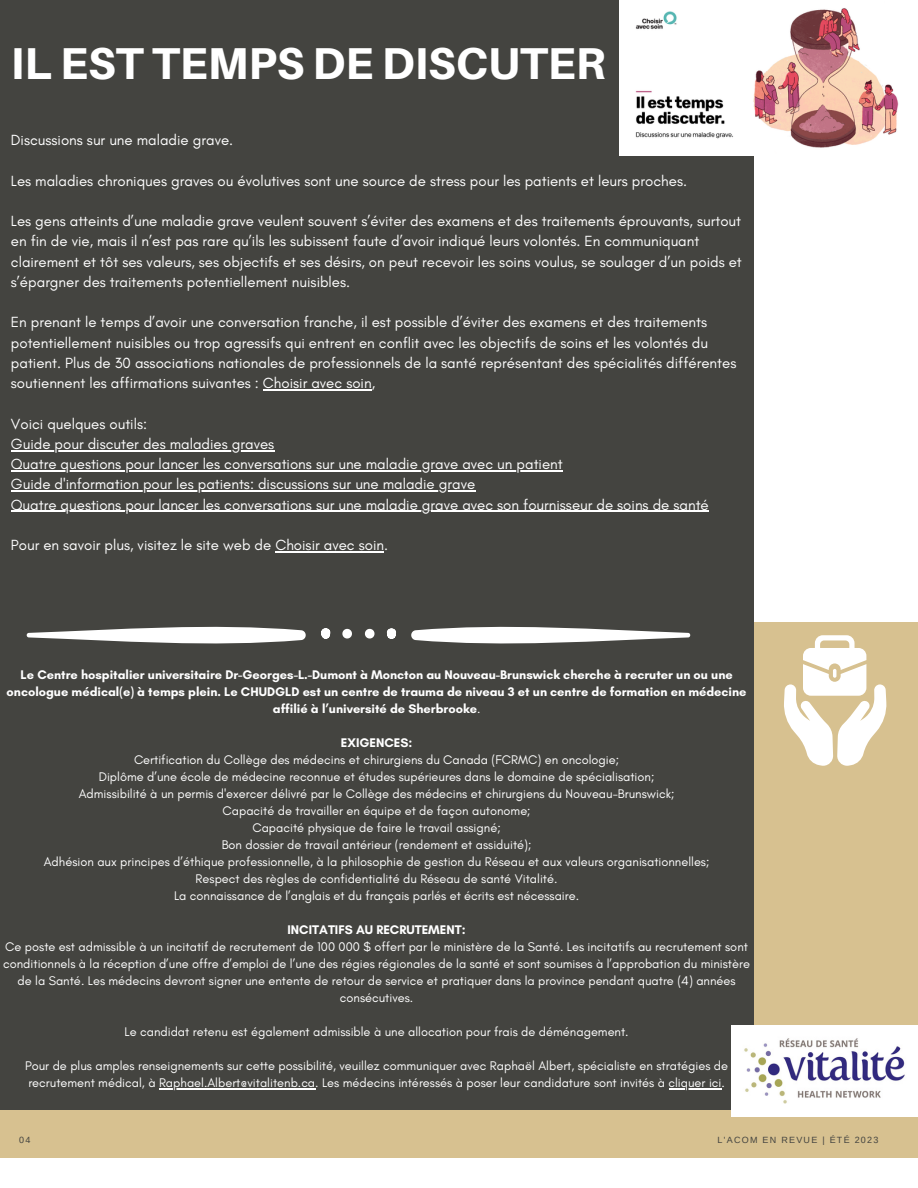
<style>
.page{position:relative;width:918px;height:1188px;background:#fff}
.page>*{position:absolute;margin:0;border:0;box-sizing:border-box;transform-origin:0 0}
.t1{font:800 44.7px "Aileron";color:#fff}
.t2{font:15px/20.2px "Glacial Indifference";color:#fff}
.t3{font:12.75px/17px "Glacial Indifference";color:#fff;text-align:center}
.t4{font:700 12.75px/17px "Glacial Indifference";color:#fff;text-align:center}
.t5{font:9px "Arimo";letter-spacing:.14em;color:#444440}
.s1{font-weight:400}
</style>
<div class="page">
<div style="left:0;top:622px;width:918px;height:536px;background:#d7c190"></div>
<div style="left:0;top:0;width:754px;height:1109px;background:#444440"></div>
<svg style="left:27px;top:626px;width:279px;height:18px"></svg>
<svg style="left:321px;top:628px;width:10px;height:11px"></svg>
<svg style="left:342px;top:629px;width:10px;height:10px"></svg>
<svg style="left:411px;top:626px;width:279px;height:18px"></svg>
<svg style="left:387px;top:628px;width:9px;height:11px"></svg>
<svg style="left:365px;top:629px;width:10px;height:10px"></svg>
<img style="left:731px;top:1025px;width:187px;height:92px">
<svg style="left:784px;top:635px;width:103px;height:131px"></svg>
<img style="left:619px;top:0;width:280px;height:155px">
<hr style="left:159px;top:1088px;width:156px;height:1px;background:#fff">
<hr style="left:669px;top:1088px;width:52px;height:1px;background:#fff">
<hr style="left:263px;top:389px;width:109px;height:1px;background:#fff">
<hr style="left:11px;top:450px;width:263px;height:1px;background:#fff">
<hr style="left:11px;top:470px;width:552px;height:1px;background:#fff">
<hr style="left:11px;top:491px;width:464px;height:1px;background:#fff">
<hr style="left:11px;top:511px;width:698px;height:1px;background:#fff">
<hr style="left:275px;top:551px;width:109px;height:1px;background:#fff">
<p class="t1" style="left:11px;top:35px;width:596px">IL EST TEMPS DE DISCUTER</p>
<p class="t2" style="left:11px;top:130px;width:224px">Discussions sur une maladie grave.</p>
<p class="t2" style="left:11px;top:170px;width:678px">Les maladies chroniques graves ou évolutives sont une source de stress pour les patients et leurs proches.</p>
<p class="t2" style="left:11px;top:211px;width:732px">Les gens atteints d’une maladie grave veulent souvent s’éviter des examens et des traitements éprouvants, surtout en fin de vie, mais il n’est pas rare qu’ils les subissent faute d’avoir indiqué leurs volontés. En communiquant clairement et tôt ses valeurs, ses objectifs et ses désirs, on peut recevoir les soins voulus, se soulager d’un poids et s’épargner des traitements potentiellement nuisibles.</p>
<p class="t2" style="left:11px;top:312px;width:727px">En prenant le temps d’avoir une conversation franche, il est possible d’éviter des examens et des traitements potentiellement nuisibles ou trop agressifs qui entrent en conflit avec les objectifs de soins et les volontés du patient. Plus de 30 associations nationales de professionnels de la santé représentant des spécialités différentes soutiennent les affirmations suivantes : Choisir avec soin,</p>
<p class="t2" style="left:11px;top:413px;width:138px">Voici quelques outils:</p>
<p class="t2" style="left:11px;top:434px;width:265px">Guide pour discuter des maladies graves</p>
<p class="t2" style="left:11px;top:454px;width:553px">Quatre questions pour lancer les conversations sur une maladie grave avec un patient</p>
<p class="t2" style="left:11px;top:474px;width:466px">Guide d'information pour les patients: discussions sur une maladie grave</p>
<p class="t2" style="left:11px;top:494px;width:699px">Quatre questions pour lancer les conversations sur une maladie grave avec son fournisseur de soins de santé</p>
<p class="t2" style="left:11px;top:535px;width:379px">Pour en savoir plus, visitez le site web de Choisir avec soin.</p>
<p class="t4" style="left:7px;top:666px;width:741px">Le Centre hospitalier universitaire Dr-Georges-L.-Dumont à Moncton au Nouveau-Brunswick cherche à recruter un ou une oncologue médical(e) à temps plein. Le CHUDGLD est un centre de trauma de niveau 3 et un centre de formation en médecine affilié à l’université de Sherbrooke<span class="s1">.</span></p>
<p class="t4" style="left:341px;top:734px;width:73px">EXIGENCES:</p>
<p class="t3" style="left:134px;top:751px;width:487px">Certification du Collège des médecins et chirurgiens du Canada (FCRMC) en oncologie;</p>
<p class="t3" style="left:99px;top:768px;width:557px">Diplôme d’une école de médecine reconnue et études supérieures dans le domaine de spécialisation;</p>
<p class="t3" style="left:79px;top:785px;width:597px">Admissibilité à un permis d'exercer délivré par le Collège des médecins et chirurgiens du Nouveau-Brunswick;</p>
<p class="t3" style="left:223px;top:802px;width:310px">Capacité de travailler en équipe et de façon autonome;</p>
<p class="t3" style="left:252px;top:819px;width:250px">Capacité physique de faire le travail assigné;</p>
<p class="t3" style="left:222px;top:836px;width:311px">Bon dossier de travail antérieur (rendement et assiduité);</p>
<p class="t3" style="left:44px;top:853px;width:667px">Adhésion aux principes d’éthique professionnelle, à la philosophie de gestion du Réseau et aux valeurs organisationnelles;</p>
<p class="t3" style="left:196px;top:870px;width:363px">Respect des règles de confidentialité du Réseau de santé Vitalité.</p>
<p class="t3" style="left:174px;top:887px;width:407px">La connaissance de l’anglais et du français parlés et écrits est nécessaire.</p>
<p class="t4" style="left:288px;top:921px;width:180px">INCITATIFS AU RECRUTEMENT:</p>
<p class="t3" style="left:3px;top:938px;width:748px">Ce poste est admissible à un incitatif de recrutement de 100 000 $ offert par le ministère de la Santé. Les incitatifs au recrutement sont conditionnels à la réception d’une offre d’emploi de l’une des régies régionales de la santé et sont soumises à l’approbation du ministère de la Santé. Les médecins devront signer une entente de retour de service et pratiquer dans la province pendant quatre (4) années consécutives.</p>
<p class="t3" style="left:125px;top:1023px;width:506px">Le candidat retenu est également admissible à une allocation pour frais de déménagement.</p>
<p class="t3" style="left:25px;top:1057px;width:705px;text-align:left">Pour de plus amples renseignements sur cette possibilité, veuillez communiquer avec Raphaël Albert, spécialiste en stratégies de recrutement médical, à Raphael.Albert@vitalitenb.ca. Les médecins intéressés à poser leur candidature sont invités à cliquer ici.</p>
<p class="t5" style="left:19px;top:1134px;width:13px">04</p>
<p class="t5" style="left:718px;top:1135px;width:162px">L'ACOM EN REVUE | ÉTÉ 2023</p>
</div>
